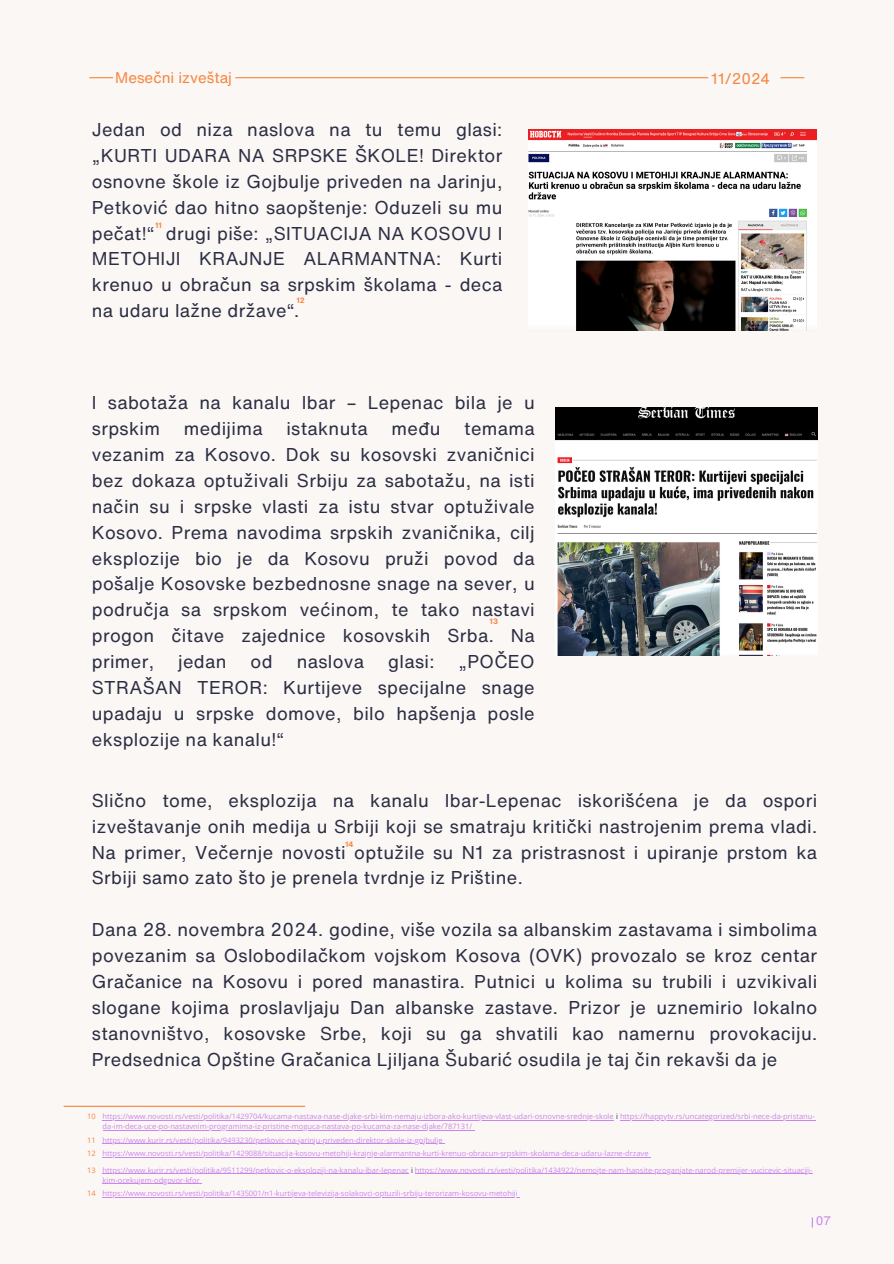
<style>
.page{position:relative;width:894px;height:1264px;background:#fff}
.page>*{position:absolute;margin:0;border:0;box-sizing:border-box;transform-origin:0 0}
.t1{font:18px/25.8px "Helvetica Now Text";letter-spacing:.02em;color:#2b2d42;text-align:justify}
.t2{font:15px "Helvetica Now Text";color:#f5853f}
.t3{font:12px "Helvetica Now Text";color:#cc86eb}
.t4{font:7.5px "Open Sans";color:#cc86eb}
.t5{font:7.5px "Open Sans";color:#f5853f}
.t6{font:700 7.5px "Helvetica Now Text";color:#f5853f}
.s1{color:#2b2d42}
</style>
<div class="page">
<div style="left:0;top:0;width:893px;height:1263px;background:#faf7f5"></div>
<hr style="left:64px;top:1105px;width:241px;height:1px;background:#f5853f">
<img style="left:528px;top:129px;width:288px;height:201px">
<hr style="left:103px;top:1119px;width:511px;height:1px;background:#cc86eb">
<hr style="left:619px;top:1119px;width:195px;height:1px;background:#cc86eb">
<hr style="left:103px;top:1129px;width:369px;height:1px;background:#cc86eb">
<hr style="left:103px;top:1143px;width:340px;height:1px;background:#cc86eb">
<img style="left:555px;top:407px;width:262px;height:248px">
<hr style="left:103px;top:1156px;width:546px;height:1px;background:#cc86eb">
<hr style="left:103px;top:1173px;width:306px;height:1px;background:#cc86eb">
<hr style="left:415px;top:1173px;width:397px;height:1px;background:#cc86eb">
<hr style="left:103px;top:1183px;width:97px;height:1px;background:#cc86eb">
<hr style="left:103px;top:1196px;width:415px;height:1px;background:#cc86eb">
<svg style="left:89px;top:77px;width:24px;height:1px"></svg>
<hr style="left:235px;top:77px;width:473px;height:1px;background:#f5853f">
<svg style="left:780px;top:77px;width:24px;height:1px"></svg>
<p class="t2" style="left:115px;top:67px;width:118px">Mesečni izveštaj</p>
<p class="t2" style="left:711px;top:67px;width:60px">11/2024</p>
<p class="t1" style="left:92px;top:116px;width:412px">Jedan od niza naslova na tu temu glasi: „KURTI UDARA NA SRPSKE ŠKOLE! Direktor osnovne škole iz Gojbulje priveden na Jarinju, Petković dao hitno saopštenje: Oduzeli su mu pečat!“ drugi piše: „SITUACIJA NA KOSOVU I METOHIJI KRAJNJE ALARMANTNA: Kurti krenuo u obračun sa srpskim školama - deca na udaru lažne države“.</p>
<h1 class="t6" style="left:155px;top:220px;width:8px">11</h1>
<h2 class="t6" style="left:296px;top:294px;width:10px">12</h2>
<p class="t1" style="left:92px;top:389px;width:444px">I sabotaža na kanalu Ibar – Lepenac bila je u srpskim</p>
<p class="t1" style="left:184px;top:415px;width:80px">medijima</p>
<p class="t1" style="left:286px;top:415px;width:83px">istaknuta</p>
<p class="t1" style="left:391px;top:415px;width:51px">među</p>
<p class="t1" style="left:92px;top:415px;width:444px;text-indent:372px">temama vezanim za Kosovo. Dok su kosovski zvaničnici bez dokaza optuživali Srbiju za sabotažu, na isti način su i srpske vlasti za istu stvar optuživale Kosovo. Prema navodima srpskih zvaničnika, cilj eksplozije bio je da Kosovu pruži povod da pošalje Kosovske bezbednosne snage na sever, u područja sa srpskom većinom, te tako nastavi progon čitave zajednice kosovskih Srba. Na primer,</p>
<p class="t6" style="left:489px;top:616px;width:10px">13</p>
<p class="t1" style="left:92px;top:648px;width:444px;text-indent:366px">„POČEO STRAŠAN TEROR: Kurtijeve specijalne snage upadaju u srpske domove, bilo hapšenja posle eksplozije na kanalu!“</p>
<p class="t1" style="left:178px;top:648px;width:50px">jedan</p>
<p class="t1" style="left:250px;top:648px;width:23px">od</p>
<p class="t1" style="left:296px;top:648px;width:69px">naslova</p>
<p class="t1" style="left:388px;top:648px;width:48px">glasi:</p>
<h1 class="t1" style="left:92px;top:787px;width:726px">Slično tome, eksplozija na kanalu Ibar-Lepenac iskorišćena je da ospori izveštavanje onih medija u Srbiji koji se smatraju kritički nastrojenim prema vladi.<br>Na primer, Večernje novosti optužile su N1 za pristrasnost i upiranje prstom ka Srbiji samo zato što je prenela tvrdnje iz Prištine.</h1>
<h1 class="t1" style="left:92px;top:916px;width:726px">Dana 28. novembra 2024. godine, više vozila sa albanskim zastavama i simbolima povezanim sa Oslobodilačkom vojskom Kosova (OVK) provozalo se kroz centar Gračanice na Kosovu i pored manastira. Putnici u kolima su trubili i uzvikivali slogane kojima proslavljaju Dan albanske zastave. Prizor je uznemirio lokalno stanovništvo, kosovske Srbe, koji su ga shvatili kao namernu provokaciju.<br>Predsednica Opštine Gračanica Ljiljana Šubarić osudila je taj čin rekavši da je</h1>
<p class="t6" style="left:345px;top:839px;width:10px">14</p>
<p class="t4" style="left:103px;top:1111px;width:713px">https://www.novosti.rs/vesti/politika/1429704/kucama-nastava-nase-djake-srbi-kim-nemaju-izbora-ako-kurtijeva-vlast-udari-osnovne-srednje-skole <span class="s1">i</span> https://happytv.rs/uncategorized/srbi-nece-da-pristanu-</p>
<p class="t4" style="left:103px;top:1121px;width:371px">da-im-deca-uce-po-nastavnim-programima-iz-pristine-moguca-nastava-po-kucama-za-nase-djake/787131/</p>
<h1 class="t5" style="left:87px;top:1111px;width:10px">10</h1>
<p class="t5" style="left:87px;top:1134px;width:10px">11</p>
<p class="t4" style="left:103px;top:1134px;width:341px">https://www.kurir.rs/vesti/politika/9493230/petkovic-na-jarinju-priveden-direktor-skole-iz-gojbulje</p>
<p class="t5" style="left:87px;top:1148px;width:10px">12</p>
<p class="t4" style="left:103px;top:1148px;width:547px">https://www.novosti.rs/vesti/politika/1429088/situacija-kosovu-metohiji-krajnje-alarmantna-kurti-krenuo-obracun-srpskim-skolama-deca-udaru-lazne-drzave</p>
<p class="t4" style="left:103px;top:1164px;width:711px">https://www.kurir.rs/vesti/politika/9511299/petkovic-o-eksploziji-na-kanalu-ibar-lepenac <span class="s1">i</span> https://www.novosti.rs/vesti/politika/1434922/nemojte-nam-hapsite-proganjate-narod-premijer-vucicevic-situaciji-</p>
<p class="t4" style="left:103px;top:1174px;width:99px">kim-ocekujem-odgovor-kfor</p>
<p class="t5" style="left:87px;top:1164px;width:10px">13</p>
<p class="t5" style="left:87px;top:1188px;width:10px">14</p>
<p class="t4" style="left:103px;top:1188px;width:416px">https://www.novosti.rs/vesti/politika/1435001/n1-kurtijeva-televizija-solakovci-optuzili-srbiju-terorizam-kosovu-metohiji</p>
<p class="t3" style="left:815px;top:1212px;width:17px">07</p>
</div>
